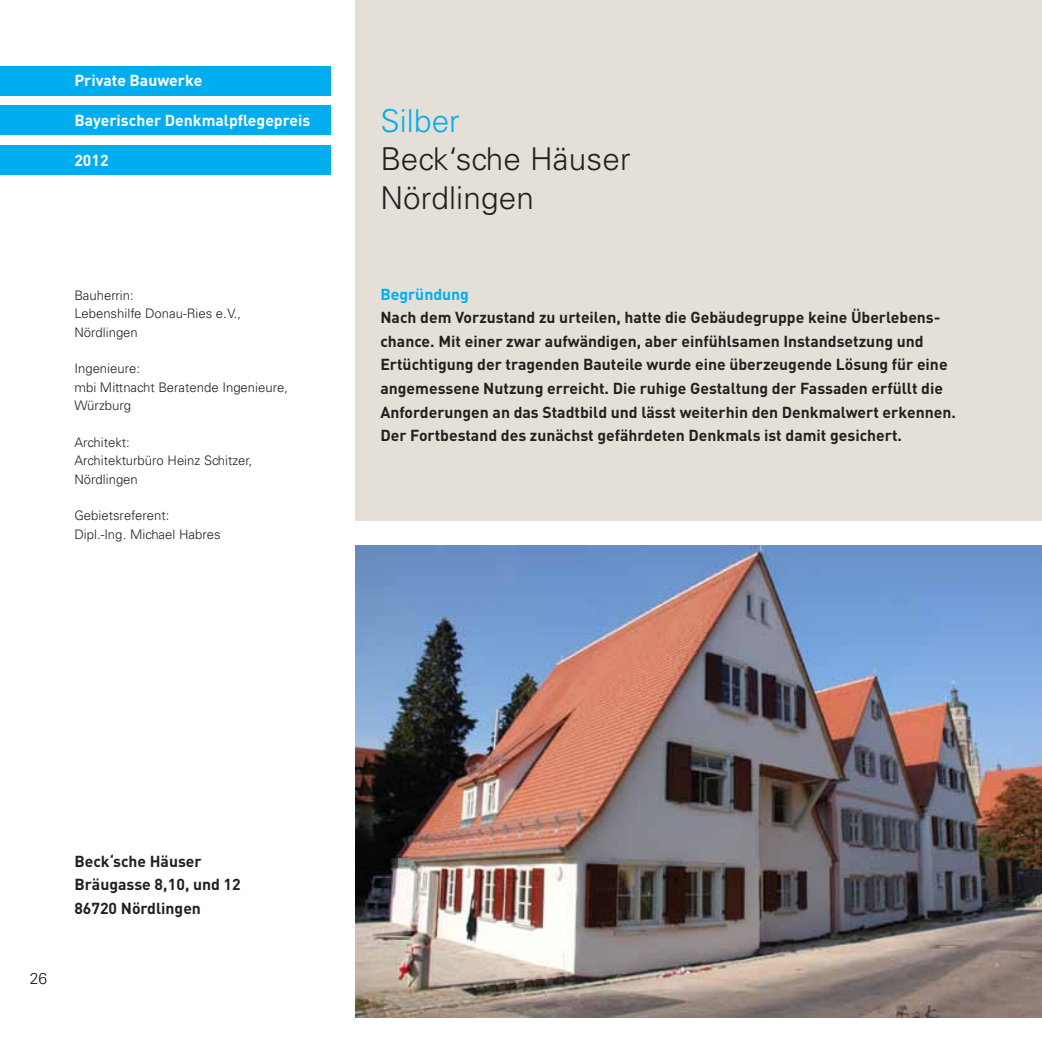
<style>
.page{position:relative;width:1042px;height:1042px;background:#fff}
.page>*{position:absolute;margin:0;border:0;box-sizing:border-box;transform-origin:0 0}
.t1{font:300 31.5px/38.5px "Univers LT Std";letter-spacing:.005em;color:#231f20}
.t2{font:300 31.5px "Univers LT Std";letter-spacing:.005em;color:#00aeef}
.t3{font:700 15.75px/23.6px "DIN";color:#231f20}
.t4{font:700 15.75px "DIN";color:#fff}
.t5{font:700 15.75px "DIN";color:#00aeef}
.t6{font:300 15.75px "Univers LT Std";color:#231f20}
.t7{font:300 13.12px/18.4px "Univers LT Std";color:#231f20}
</style>
<div class="page">
<div style="left:356px;top:0;width:686px;height:521px;background:#e5e0d7"></div>
<div style="left:0;top:66px;width:331px;height:29px;background:#00aeef"></div>
<div style="left:0;top:105px;width:331px;height:30px;background:#00aeef"></div>
<div style="left:0;top:145px;width:331px;height:30px;background:#00aeef"></div>
<img style="left:356px;top:546px;width:686px;height:471px">
<p class="t4" style="left:74px;top:70px;width:129px">Private Bauwerke</p>
<p class="t4" style="left:74px;top:110px;width:237px">Bayerischer Denkmalpflegepreis</p>
<p class="t4" style="left:74px;top:150px;width:36px">2012</p>
<p class="t7" style="left:74px;top:286px;width:168px">Bauherrin:<br>Lebenshilfe Donau-Ries e.V.,<br>Nördlingen</p>
<p class="t7" style="left:74px;top:359px;width:215px">Ingenieure:<br>mbi Mittnacht Beratende Ingenieure,<br>Würzburg</p>
<p class="t7" style="left:74px;top:433px;width:179px">Architekt:<br>Architekturbüro Heinz Schitzer,<br>Nördlingen</p>
<p class="t7" style="left:74px;top:506px;width:148px">Gebietsreferent:<br>Dipl.-Ing. Michael Habres</p>
<h1 class="t2" style="left:380px;top:102px;width:81px">Silber</h1>
<h1 class="t1" style="left:380px;top:140px;width:252px">Beck‘sche Häuser<br>Nördlingen</h1>
<p class="t5" style="left:380px;top:283px;width:90px">Begründung</p>
<p class="t3" style="left:380px;top:305px;width:577px">Nach dem Vorzustand zu urteilen, hatte die Gebäudegruppe keine Überlebens&shy;chance. Mit einer zwar aufwändigen, aber einfühlsamen Instandsetzung und Ertüchtigung der tragenden Bauteile wurde eine überzeugende Lösung für eine angemessene Nutzung erreicht. Die ruhige Gestaltung der Fassaden erfüllt die Anforderungen an das Stadtbild und lässt weiterhin den Denkmalwert erkennen.<br>Der Fortbestand des zunächst gefährdeten Denkmals ist damit gesichert.</p>
<p class="t6" style="left:30px;top:969px;width:19px">26</p>
<p class="t3" style="left:74px;top:848px;width:168px">Beck‘sche Häuser<br>Bräugasse 8,10, und 12<br>86720 Nördlingen</p>
</div>
